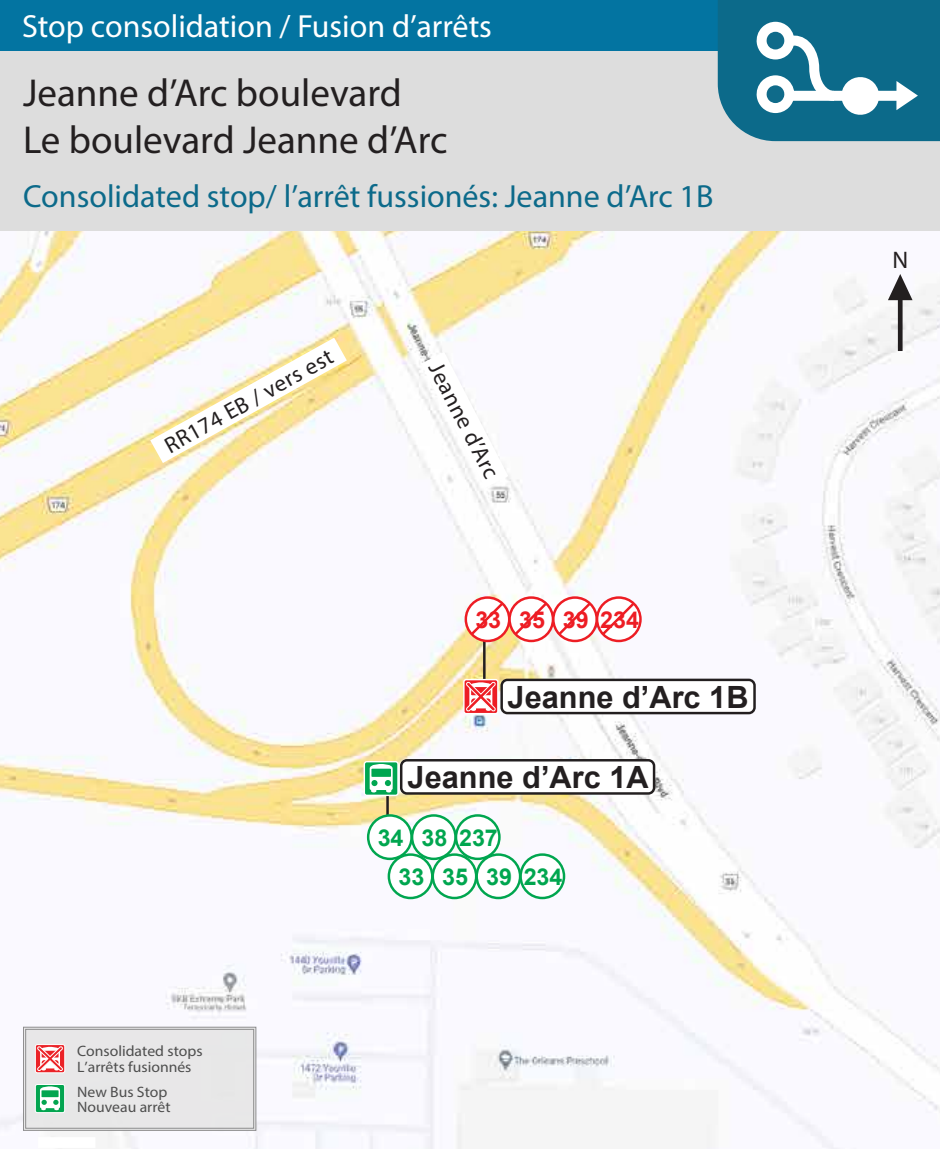
<style>
.page{position:relative;width:940px;height:1149px;background:#fff}
.page>*{position:absolute;margin:0;border:0;box-sizing:border-box;transform-origin:0 0}
.t1{font:39px/46.8px "Myriad Pro";color:#231f20}
.t2{font:32px "Myriad Pro";color:#0c6a8a}
.t3{font:32px "Myriad Pro";color:#fff}
.t4{font:700 30.6px "Arial";color:#231f20}
.t5{font:24px "Myriad Pro";color:#231f20}
.t6{font:700 23.2px "Arial";color:#00a64f}
.t7{font:700 23.2px "Arial";color:#ed1d24}
.t8{font:23px "Myriad Pro";color:#231f20}
.t9{font:15px "Myriad Pro";color:#4e4e4e;scale:1.04 1}
</style>
<div class="page">
<img style="left:0;top:232px;width:940px;height:917px">
<div style="left:389px;top:854px;width:43px;height:44px;background:#fff;border-radius:50%"></div>
<div style="left:388px;top:853px;width:46px;height:46px;border:2px solid #00a64f;border-radius:50%"></div>
<div style="left:433px;top:854px;width:43px;height:44px;background:#fff;border-radius:50%"></div>
<div style="left:432px;top:853px;width:45px;height:46px;border:2px solid #00a64f;border-radius:50%"></div>
<div style="left:477px;top:854px;width:43px;height:44px;background:#fff;border-radius:50%"></div>
<div style="left:475px;top:853px;width:46px;height:46px;border:2px solid #00a64f;border-radius:50%"></div>
<div style="left:368px;top:815px;width:44px;height:44px;background:#fff;border-radius:50%"></div>
<div style="left:367px;top:814px;width:46px;height:46px;border:2px solid #00a64f;border-radius:50%"></div>
<div style="left:412px;top:815px;width:43px;height:44px;background:#fff;border-radius:50%"></div>
<div style="left:411px;top:814px;width:46px;height:46px;border:2px solid #00a64f;border-radius:50%"></div>
<div style="left:456px;top:815px;width:43px;height:44px;background:#fff;border-radius:50%"></div>
<div style="left:455px;top:814px;width:46px;height:46px;border:2px solid #00a64f;border-radius:50%"></div>
<div style="left:521px;top:854px;width:43px;height:44px;background:#fff;border-radius:50%"></div>
<div style="left:519px;top:853px;width:46px;height:46px;border:2px solid #00a64f;border-radius:50%"></div>
<hr style="left:483px;top:632px;width:3px;height:48px;background:#231f20">
<svg style="left:466px;top:597px;width:43px;height:44px"></svg>
<div style="left:465px;top:596px;width:45px;height:46px;border:2px solid #ed1d24;border-radius:50%"></div>
<svg style="left:468px;top:599px;width:38px;height:39px"></svg>
<svg style="left:510px;top:597px;width:43px;height:44px"></svg>
<div style="left:508px;top:596px;width:46px;height:46px;border:2px solid #ed1d24;border-radius:50%"></div>
<svg style="left:512px;top:599px;width:38px;height:39px"></svg>
<svg style="left:553px;top:597px;width:44px;height:44px"></svg>
<div style="left:552px;top:596px;width:46px;height:46px;border:2px solid #ed1d24;border-radius:50%"></div>
<svg style="left:597px;top:597px;width:43px;height:44px"></svg>
<div style="left:596px;top:596px;width:46px;height:46px;border:2px solid #ed1d24;border-radius:50%"></div>
<svg style="left:556px;top:599px;width:82px;height:39px"></svg>
<svg style="left:150px;top:338px;width:197px;height:125px"></svg>
<svg style="left:421px;top:352px;width:87px;height:136px"></svg>
<div style="left:502px;top:680px;width:253px;height:33px;background:#fff;border-radius:6px"></div>
<div style="left:500px;top:678px;width:256px;height:36px;border:2px solid #231f20;border-radius:6px"></div>
<div style="left:401px;top:760px;width:253px;height:33px;background:#fff;border-radius:6px"></div>
<div style="left:400px;top:759px;width:255px;height:35px;border:2px solid #231f20;border-radius:6px"></div>
<div style="left:463px;top:679px;width:36px;height:35px;border:1px solid #fff;border-radius:2px"></div>
<svg style="left:465px;top:681px;width:32px;height:31px"></svg>
<div style="left:364px;top:761px;width:34px;height:34px;background:#00a651;border-radius:2px"></div>
<div style="left:364px;top:761px;width:35px;height:35px;border:1px solid #fff;border-radius:2px"></div>
<svg style="left:370px;top:764px;width:23px;height:63px"></svg>
<svg style="left:888px;top:274px;width:25px;height:77px"></svg>
<div style="left:38px;top:1137px;width:57px;height:11px;background:#fff"></div>
<div style="left:23px;top:1026px;width:233px;height:104px;background:#d7d7d8;border:1px solid #818181"></div>
<div style="left:25px;top:1029px;width:229px;height:99px;background:#e6e6e6;border:1px solid #818181"></div>
<div style="left:35px;top:1044px;width:30px;height:29px;border:1px solid #fff;border-radius:2px"></div>
<svg style="left:37px;top:1045px;width:27px;height:26px"></svg>
<div style="left:35px;top:1084px;width:30px;height:28px;background:#03a550;border-radius:2px"></div>
<div style="left:35px;top:1084px;width:30px;height:29px;border:1px solid #fff;border-radius:2px"></div>
<svg style="left:40px;top:1086px;width:20px;height:24px"></svg>
<div style="left:0;top:0;width:940px;height:51px;background:#0374a1"></div>
<div style="left:0;top:51px;width:940px;height:180px;background:#ddd"></div>
<svg style="left:718px;top:0;width:222px;height:141px;background:#33819c"></svg>
<h2 class="t3" style="left:22px;top:7px;width:471px">Stop consolidation / Fusion d’arrêts</h2>
<h1 class="t1" style="left:23px;top:69px;width:426px">Jeanne d’Arc boulevard<br>Le boulevard Jeanne d’Arc</h1>
<h2 class="t2" style="left:23px;top:177px;width:692px">Consolidated stop/ l’arrêt fussionés: Jeanne d’Arc 1B</h2>
<h3 class="t8" style="left:159px;top:434px;width:190px;rotate:-29deg">RR174 EB / vers est</h3>
<h3 class="t8" style="left:448px;top:357px;width:128px;rotate:63deg">Jeanne d’Arc</h3>
<h3 class="t7" style="left:475px;top:604px;width:165px">33 35 39 234</h3>
<h3 class="t4" style="left:508px;top:675px;width:243px">Jeanne d’Arc 1B</h3>
<h3 class="t4" style="left:408px;top:756px;width:243px">Jeanne d’Arc 1A</h3>
<p class="t9" style="left:77px;top:1042px;width:122px">Consolidated stops</p>
<p class="t9" style="left:77px;top:1082px;width:88px">New Bus Stop</p>
<p class="t9" style="left:77px;top:1057px;width:111px">L’arrêts fusionnés</p>
<p class="t9" style="left:77px;top:1097px;width:91px">Nouveau arrêt</p>
<h3 class="t6" style="left:378px;top:821px;width:122px">34 38 237</h3>
<h3 class="t6" style="left:398px;top:860px;width:115px">33 35 39</h3>
<h3 class="t6" style="left:524px;top:860px;width:40px">234</h3>
<h3 class="t5" style="left:892px;top:245px;width:17px">N</h3>
</div>
